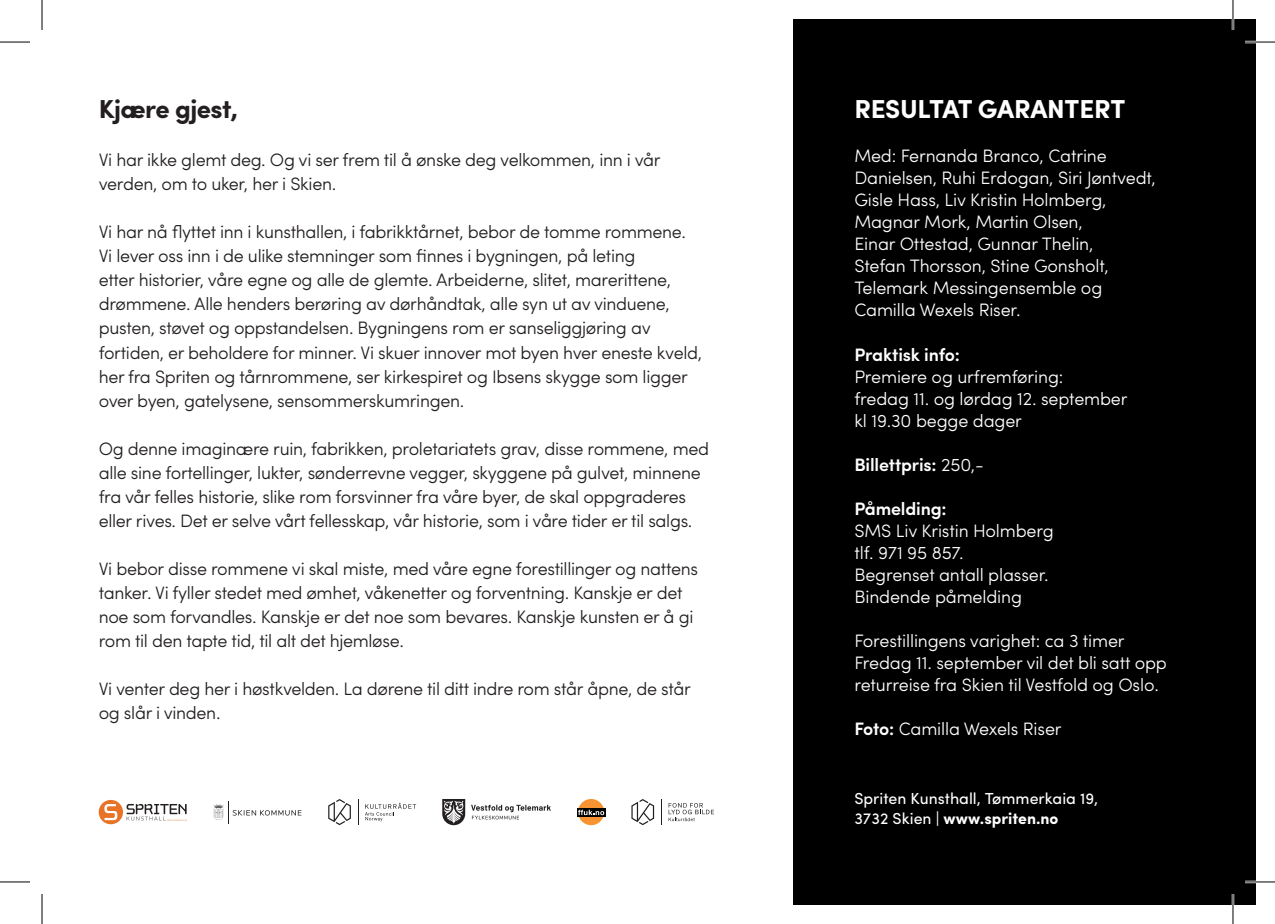
<style>
.page{position:relative;width:1275px;height:924px;background:#fff}
.page>*{position:absolute;margin:0;border:0;box-sizing:border-box;transform-origin:0 0}
.t1{font:700 26px "Sofia Pro";letter-spacing:-.01em;color:#fff}
.t2{font:700 26px "Sofia Pro";letter-spacing:-.02em;color:#231f20}
.t3{font:300 18px/24px "Sofia Pro";letter-spacing:-.02em;color:#231f20}
.t4{font:300 18px/22px "Sofia Pro";letter-spacing:-.01em;color:#fff}
.t5{font:600 18px "Sofia Pro";letter-spacing:-.01em;color:#fff}
.t6{font:16px/20px "Sofia Pro";color:#fff}
.s1{font-weight:300}
.s2{font-weight:600}
.s3{font-weight:700}
</style>
<div class="page">
<div style="left:793px;top:19px;width:462px;height:885px;background:#000"></div>
<svg style="left:99px;top:799px;width:24px;height:24px"></svg>
<svg style="left:104px;top:803px;width:13px;height:16px"></svg>
<svg style="left:127px;top:803px;width:60px;height:17px"></svg>
<svg style="left:213px;top:801px;width:88px;height:22px"></svg>
<svg style="left:365px;top:802px;width:51px;height:19px"></svg>
<svg style="left:358px;top:799px;width:1px;height:25px"></svg>
<svg style="left:328px;top:799px;width:23px;height:25px"></svg>
<svg style="left:442px;top:799px;width:23px;height:25px"></svg>
<svg style="left:471px;top:804px;width:80px;height:15px"></svg>
<svg style="left:661px;top:799px;width:1px;height:25px"></svg>
<svg style="left:631px;top:799px;width:23px;height:25px"></svg>
<svg style="left:668px;top:803px;width:46px;height:17px"></svg>
<svg style="left:578px;top:798px;width:26px;height:26px"></svg>
<svg style="left:577px;top:807px;width:28px;height:9px"></svg>
<svg style="left:578px;top:809px;width:26px;height:5px"></svg>
<hr style="left:1245px;top:41px;width:30px;height:2px;background:#fff">
<hr style="left:1245px;top:880px;width:30px;height:2px;background:#fff">
<hr style="left:1231px;top:0;width:3px;height:30px;background:#fff">
<hr style="left:1231px;top:893px;width:3px;height:30px;background:#fff">
<hr style="left:0;top:42px;width:30px;height:1px;background:#000">
<hr style="left:1245px;top:42px;width:30px;height:1px;background:#000">
<hr style="left:0;top:881px;width:30px;height:1px;background:#000">
<hr style="left:1245px;top:881px;width:30px;height:1px;background:#000">
<hr style="left:42px;top:0;width:1px;height:30px;background:#000">
<hr style="left:42px;top:893px;width:1px;height:30px;background:#000">
<hr style="left:1232px;top:0;width:1px;height:30px;background:#000">
<hr style="left:1232px;top:893px;width:1px;height:30px;background:#000">
<h1 class="t2" style="left:99px;top:89px;width:141px">Kjære gjest,</h1>
<p class="t3" style="left:99px;top:147px;width:563px">Vi har ikke glemt deg. Og vi ser frem til å ønske deg velkommen, inn i vår verden, om to uker, her i Skien.</p>
<p class="t3" style="left:99px;top:219px;width:605px">Vi har nå flyttet inn i kunsthallen, i fabrikktårnet, bebor de tomme rommene.<br>Vi lever oss inn i de ulike stemninger som finnes i bygningen, på leting<br>etter historier, våre egne og alle de glemte. Arbeiderne, slitet, marerittene, drømmene. Alle henders berøring av dørhåndtak, alle syn ut av vinduene, pusten, støvet og oppstandelsen. Bygningens rom er sanseliggjøring av fortiden, er beholdere for minner. Vi skuer innover mot byen hver eneste kveld, her fra Spriten og tårnrommene, ser kirkespiret og Ibsens skygge som ligger over byen, gatelysene, sensommerskumringen.</p>
<p class="t3" style="left:99px;top:435px;width:612px">Og denne imaginære ruin, fabrikken, proletariatets grav, disse rommene, med alle sine fortellinger, lukter, sønderrevne vegger, skyggene på gulvet, minnene fra vår felles historie, slike rom forsvinner fra våre byer, de skal oppgraderes eller rives. Det er selve vårt fellesskap, vår historie, som i våre tider er til salgs.</p>
<p class="t3" style="left:99px;top:555px;width:601px">Vi bebor disse rommene vi skal miste, med våre egne forestillinger og nattens tanker. Vi fyller stedet med ømhet, våkenetter og forventning. Kanskje er det noe som forvandles. Kanskje er det noe som bevares. Kanskje kunsten er å gi rom til den tapte tid, til alt det hjemløse.</p>
<p class="t3" style="left:99px;top:675px;width:594px">Vi venter deg her i høstkvelden. La dørene til ditt indre rom står åpne, de står og slår i vinden.</p>
<h1 class="t1" style="left:854px;top:89px;width:272px">RESULTAT GARANTERT</h1>
<p class="t4" style="left:854px;top:144px;width:303px">Med: Fernanda Branco, Catrine<br>Danielsen, Ruhi Erdogan, Siri Jøntvedt,<br>Gisle Hass, Liv Kristin Holmberg,<br>Magnar Mork, Martin Olsen,<br>Einar Ottestad, Gunnar Thelin,<br>Stefan Thorsson, Stine Gonsholt,<br>Telemark Messingensemble og<br>Camilla Wexels Riser.</p>
<p class="t5" style="left:854px;top:340px;width:107px">Praktisk info:</p>
<p class="t4" style="left:854px;top:364px;width:275px">Premiere og urfremføring:<br>fredag 11. og lørdag 12. september kl 19.30 begge dager</p>
<p class="t5" style="left:854px;top:450px;width:131px">Billettpris: <span class="s1">250,-</span></p>
<p class="t5" style="left:854px;top:494px;width:94px">Påmelding:</p>
<p class="t4" style="left:854px;top:518px;width:201px">SMS Liv Kristin Holmberg tlf. 971 95 857.<br>Begrenset antall plasser.<br>Bindende påmelding</p>
<p class="t4" style="left:854px;top:628px;width:314px">Forestillingens varighet: ca 3 timer<br>Fredag 11. september vil det bli satt opp returreise fra Skien til Vestfold og Oslo.</p>
<p class="t4" style="left:854px;top:716px;width:209px"><span class="s2">Foto:</span> Camilla Wexels Riser</p>
<p class="t6" style="left:854px;top:787px;width:245px">Spriten Kunsthall, Tømmerkaia 19,<br>3732 Skien | <span class="s3">www.spriten.no</span></p>
</div>
